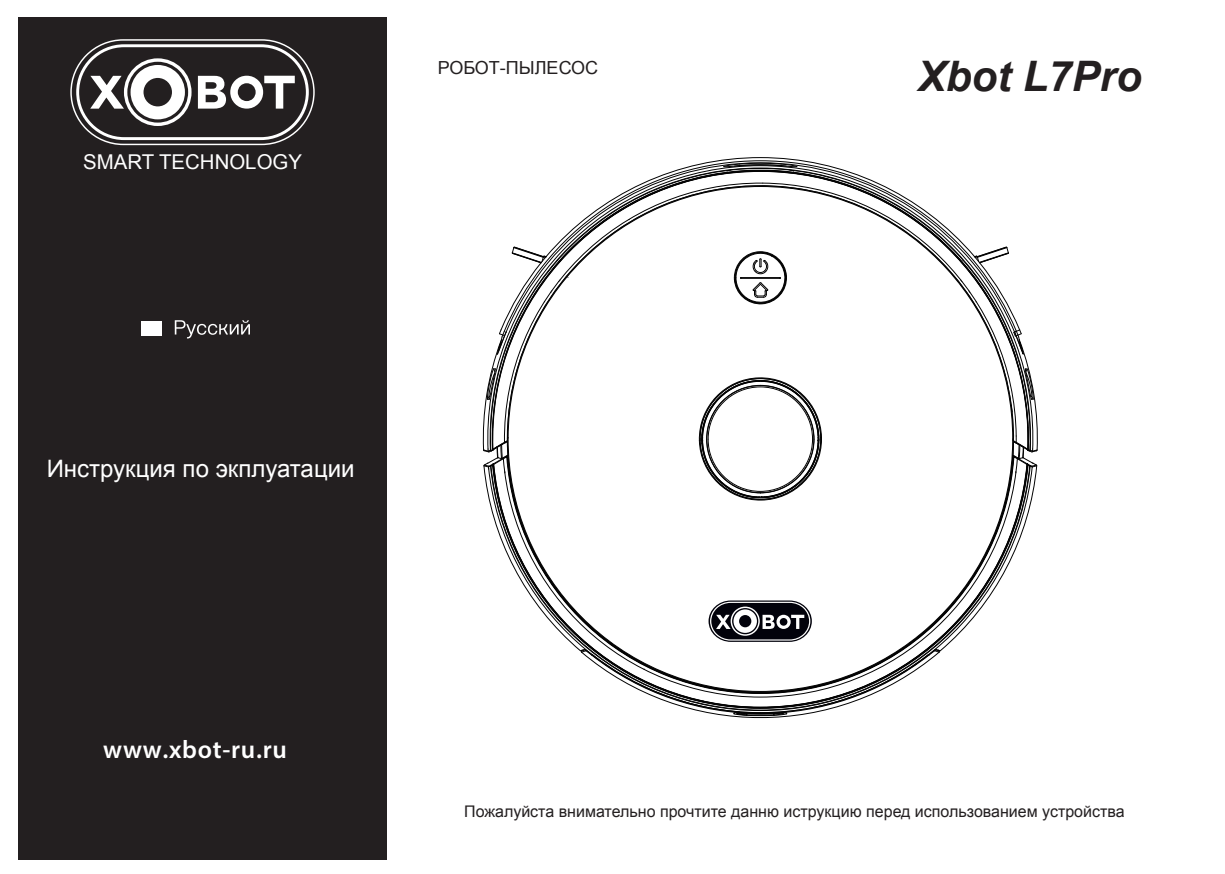
<style>
.page{position:relative;width:1225px;height:874px;background:#fff}
.page>*{position:absolute;margin:0;border:0;box-sizing:border-box;transform-origin:0 0}
.t1{font:italic 700 42px "Arial";color:#231f20}
.t2{font:600 25.4px "Myriad Pro";letter-spacing:.03em;color:#fff}
.t3{font:24px "Arial";color:#fff}
.t4{font:20.4px "Arial";color:#fff}
.t5{font:18px "Arial";color:#231f20}
.t6{font:16px "Arial";color:#231f20}
</style>
<div class="page">
<div style="left:18px;top:17px;width:368px;height:842px;background:#231f20"></div>
<div style="left:142px;top:320px;width:20px;height:15px;background:#fff"></div>
<svg style="left:175px;top:320px;width:75px;height:18px"></svg>
<svg style="left:708px;top:157px;width:105px;height:5px"></svg>
<svg style="left:483px;top:163px;width:555px;height:556px"></svg>
<svg style="left:70px;top:39px;width:245px;height:106px"></svg>
<p class="t4" style="left:83px;top:148px;width:220px">SMART TECHNOLOGY</p>
<p class="t5" style="left:438px;top:56px;width:162px">РОБОТ-ПЫЛЕСОС</p>
<h1 class="t1" style="left:917px;top:48px;width:226px">Xbot L7Pro</h1>
<h3 class="t3" style="left:47px;top:452px;width:309px">Инструкция по экплуатации</h3>
<h2 class="t2" style="left:103px;top:736px;width:185px">www.xbot-ru.ru</h2>
<p class="t6" style="left:464px;top:800px;width:662px">Пожалуйста внимательно прочтите данню иструкцию перед использованием устройства</p>
</div>
